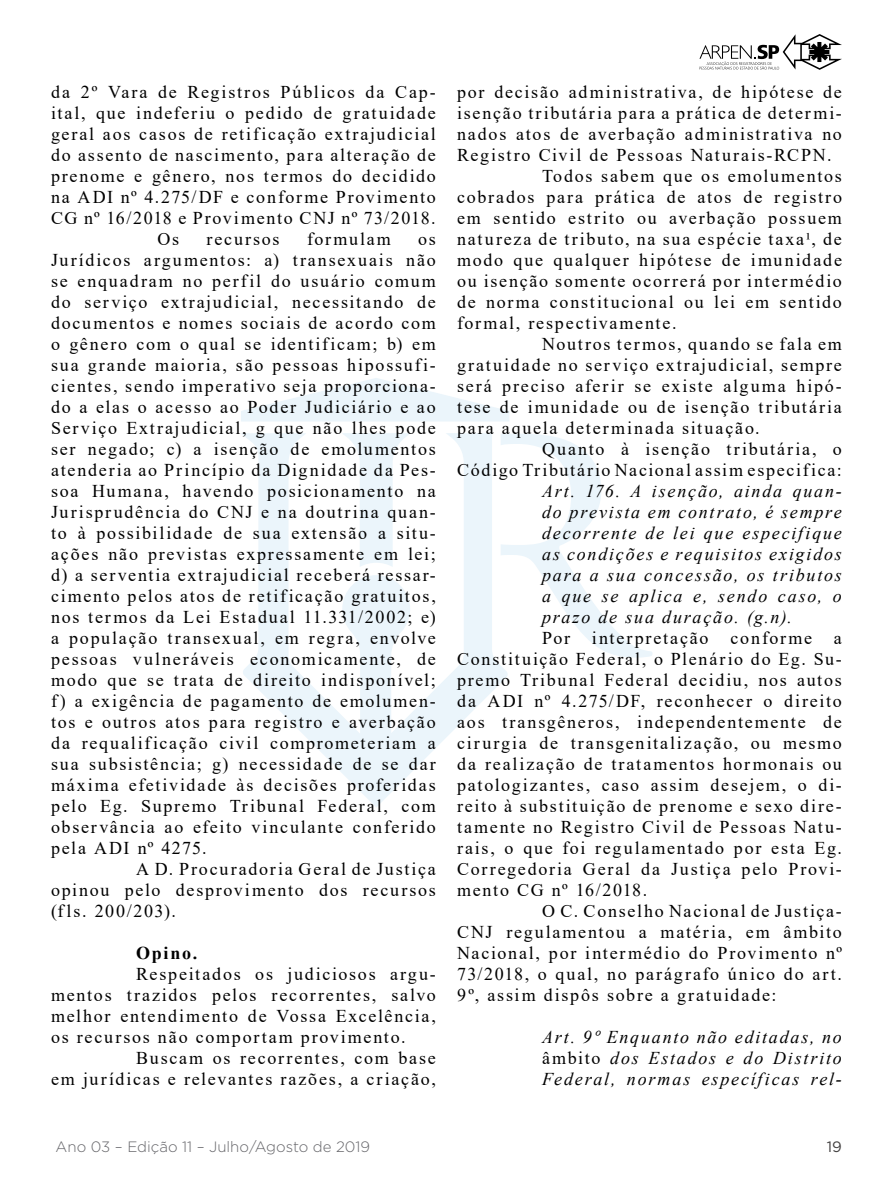
<style>
.page{position:relative;width:893px;height:1191px;background:#fff}
.page>*{position:absolute;margin:0;border:0;box-sizing:border-box;transform-origin:0 0}
.t1{font:18px "Times New Roman";letter-spacing:.1em;color:#000}
.t2{font:italic 18px/21px "Times New Roman";letter-spacing:.1em;color:#000;text-align:justify}
.t3{font:18px "Times New Roman";letter-spacing:.075em;color:#000}
.t4{font:700 18px "Times New Roman";letter-spacing:.095em;color:#000}
.t5{font:300 15px "Gotham";color:#656569}
.t6{font:15px "Gotham";color:#434141}
.s1{font-style:normal}
</style>
<div class="page">
<svg style="left:241px;top:378px;width:268px;height:43px"></svg>
<svg style="left:241px;top:433px;width:267px;height:374px"></svg>
<svg style="left:342px;top:433px;width:69px;height:134px"></svg>
<svg style="left:501px;top:434px;width:152px;height:223px"></svg>
<svg style="left:699px;top:34px;width:143px;height:36px"></svg>
<p class="t1" style="left:51px;top:79px;width:386px">da 2º Vara de Registros Públicos da Cap-</p>
<p class="t1" style="left:51px;top:100px;width:386px">ital, que indeferiu o pedido de gratuidade</p>
<p class="t1" style="left:51px;top:121px;width:386px">geral aos casos de retificação extrajudicial</p>
<p class="t1" style="left:51px;top:142px;width:386px">do assento de nascimento, para alteração de</p>
<p class="t1" style="left:51px;top:163px;width:386px">prenome e gênero, nos termos do decidido</p>
<p class="t1" style="left:51px;top:184px;width:386px">na ADI nº 4.275/DF e conforme Provimento</p>
<p class="t1" style="left:51px;top:205px;width:386px">CG nº 16/2018 e Provimento CNJ nº 73/2018.</p>
<p class="t1" style="left:157px;top:226px;width:23px">Os</p>
<p class="t1" style="left:207px;top:226px;width:74px">recursos</p>
<p class="t1" style="left:307px;top:226px;width:85px">formulam</p>
<p class="t1" style="left:418px;top:226px;width:19px">os</p>
<p class="t1" style="left:51px;top:247px;width:386px">Jurídicos argumentos: a) transexuais não</p>
<p class="t1" style="left:51px;top:268px;width:386px">se enquadram no perfil do usuário comum</p>
<p class="t1" style="left:51px;top:289px;width:386px">do serviço extrajudicial, necessitando de</p>
<p class="t1" style="left:51px;top:310px;width:386px">documentos e nomes sociais de acordo com</p>
<p class="t1" style="left:51px;top:331px;width:386px">o gênero com o qual se identificam; b) em</p>
<p class="t1" style="left:51px;top:352px;width:386px">sua grande maioria, são pessoas hipossufi-</p>
<p class="t1" style="left:51px;top:373px;width:386px">cientes, sendo imperativo seja proporciona-</p>
<p class="t1" style="left:51px;top:394px;width:386px">do a elas o acesso ao Poder Judiciário e ao</p>
<p class="t1" style="left:51px;top:415px;width:386px">Serviço Extrajudicial, g que não lhes pode</p>
<p class="t1" style="left:51px;top:436px;width:386px">ser negado; c) a isenção de emolumentos</p>
<p class="t1" style="left:51px;top:457px;width:386px">atenderia ao Princípio da Dignidade da Pes-</p>
<p class="t1" style="left:51px;top:478px;width:386px">soa Humana, havendo posicionamento na</p>
<p class="t1" style="left:51px;top:499px;width:386px">Jurisprudência do CNJ e na doutrina quan-</p>
<p class="t1" style="left:51px;top:520px;width:386px">to à possibilidade de sua extensão a situ-</p>
<p class="t1" style="left:51px;top:541px;width:386px">ações não previstas expressamente em lei;</p>
<p class="t1" style="left:51px;top:562px;width:386px">d) a serventia extrajudicial receberá ressar-</p>
<p class="t1" style="left:51px;top:583px;width:386px">cimento pelos atos de retificação gratuitos,</p>
<p class="t1" style="left:51px;top:604px;width:386px">nos termos da Lei Estadual 11.331/2002; e)</p>
<p class="t1" style="left:51px;top:625px;width:386px">a população transexual, em regra, envolve</p>
<p class="t1" style="left:51px;top:646px;width:386px">pessoas vulneráveis economicamente, de</p>
<p class="t1" style="left:51px;top:667px;width:386px">modo que se trata de direito indisponível;</p>
<p class="t1" style="left:51px;top:688px;width:386px">f) a exigência de pagamento de emolumen-</p>
<p class="t1" style="left:51px;top:709px;width:386px">tos e outros atos para registro e averbação</p>
<p class="t1" style="left:51px;top:730px;width:386px">da requalificação civil comprometeriam a</p>
<p class="t1" style="left:51px;top:751px;width:386px">sua subsistência; g) necessidade de se dar</p>
<p class="t1" style="left:51px;top:772px;width:386px">máxima efetividade às decisões proferidas</p>
<p class="t1" style="left:51px;top:793px;width:386px">pelo Eg. Supremo Tribunal Federal, com</p>
<p class="t1" style="left:51px;top:814px;width:386px">observância ao efeito vinculante conferido</p>
<p class="t3" style="left:51px;top:835px;width:157px">pela ADI nº 4275.</p>
<p class="t1" style="left:136px;top:856px;width:301px">A D. Procuradoria Geral de Justiça</p>
<p class="t1" style="left:51px;top:877px;width:386px">opinou pelo desprovimento dos recursos</p>
<p class="t1" style="left:51px;top:898px;width:126px">(fls. 200/203).</p>
<p class="t4" style="left:136px;top:940px;width:63px">Opino.</p>
<p class="t1" style="left:136px;top:961px;width:301px">Respeitados os judiciosos argu-</p>
<p class="t1" style="left:51px;top:982px;width:386px">mentos trazidos pelos recorrentes, salvo</p>
<p class="t1" style="left:51px;top:1003px;width:386px">melhor entendimento de Vossa Excelência,</p>
<p class="t1" style="left:51px;top:1024px;width:356px">os recursos não comportam provimento.</p>
<p class="t1" style="left:136px;top:1045px;width:301px">Buscam os recorrentes, com base</p>
<p class="t1" style="left:51px;top:1066px;width:386px">em jurídicas e relevantes razões, a criação,</p>
<p class="t1" style="left:457px;top:79px;width:386px">por decisão administrativa, de hipótese de</p>
<p class="t1" style="left:457px;top:100px;width:386px">isenção tributária para a prática de determi-</p>
<p class="t1" style="left:457px;top:121px;width:386px">nados atos de averbação administrativa no</p>
<p class="t1" style="left:457px;top:142px;width:376px">Registro Civil de Pessoas Naturais-RCPN.</p>
<p class="t1" style="left:542px;top:163px;width:301px">Todos sabem que os emolumentos</p>
<p class="t1" style="left:457px;top:184px;width:386px">cobrados para prática de atos de registro</p>
<p class="t1" style="left:457px;top:205px;width:386px">em sentido estrito ou averbação possuem</p>
<p class="t1" style="left:457px;top:226px;width:386px">natureza de tributo, na sua espécie taxa¹, de</p>
<p class="t1" style="left:457px;top:247px;width:386px">modo que qualquer hipótese de imunidade</p>
<p class="t1" style="left:457px;top:268px;width:386px">ou isenção somente ocorrerá por intermédio</p>
<p class="t1" style="left:457px;top:289px;width:386px">de norma constitucional ou lei em sentido</p>
<p class="t1" style="left:457px;top:310px;width:221px">formal, respectivamente.</p>
<p class="t1" style="left:542px;top:331px;width:301px">Noutros termos, quando se fala em</p>
<p class="t1" style="left:457px;top:352px;width:386px">gratuidade no serviço extrajudicial, sempre</p>
<p class="t1" style="left:457px;top:373px;width:386px">será preciso aferir se existe alguma hipó-</p>
<p class="t1" style="left:457px;top:394px;width:386px">tese de imunidade ou de isenção tributária</p>
<p class="t1" style="left:457px;top:415px;width:304px">para aquela determinada situação.</p>
<p class="t1" style="left:542px;top:436px;width:301px">Quanto à isenção tributária, o</p>
<p class="t1" style="left:457px;top:457px;width:386px">Código Tributário Nacional assim especifica:</p>
<p class="t2" style="left:542px;top:480px;width:301px">Art. 176. A isenção, ainda quan&shy;do prevista em contrato, é sempre decorrente de lei que especifique as condições e requisitos exigidos para a sua concessão, os tributos a que se aplica e, sendo caso, o prazo de sua duração. (g.n).</p>
<p class="t1" style="left:542px;top:625px;width:301px">Por interpretação conforme a</p>
<p class="t1" style="left:457px;top:646px;width:386px">Constituição Federal, o Plenário do Eg. Su-</p>
<p class="t1" style="left:457px;top:667px;width:386px">premo Tribunal Federal decidiu, nos autos</p>
<p class="t1" style="left:457px;top:688px;width:386px">da ADI nº 4.275/DF, reconhecer o direito</p>
<p class="t1" style="left:457px;top:709px;width:386px">aos transgêneros, independentemente de</p>
<p class="t1" style="left:457px;top:730px;width:386px">cirurgia de transgenitalização, ou mesmo</p>
<p class="t1" style="left:457px;top:751px;width:386px">da realização de tratamentos hormonais ou</p>
<p class="t1" style="left:457px;top:772px;width:386px">patologizantes, caso assim desejem, o di-</p>
<p class="t1" style="left:457px;top:793px;width:386px">reito à substituição de prenome e sexo dire-</p>
<p class="t1" style="left:457px;top:814px;width:386px">tamente no Registro Civil de Pessoas Natu-</p>
<p class="t1" style="left:457px;top:835px;width:386px">rais, o que foi regulamentado por esta Eg.</p>
<p class="t1" style="left:457px;top:856px;width:386px">Corregedoria Geral da Justiça pelo Provi-</p>
<p class="t1" style="left:457px;top:877px;width:192px">mento CG nº 16/2018.</p>
<p class="t1" style="left:542px;top:898px;width:301px">O C. Conselho Nacional de Justiça-</p>
<p class="t1" style="left:457px;top:919px;width:386px">CNJ regulamentou a matéria, em âmbito</p>
<p class="t1" style="left:457px;top:940px;width:386px">Nacional, por intermédio do Provimento nº</p>
<p class="t1" style="left:457px;top:961px;width:386px">73/2018, o qual, no parágrafo único do art.</p>
<p class="t1" style="left:457px;top:982px;width:321px">9º, assim dispôs sobre a gratuidade:</p>
<p class="t2" style="left:542px;top:1026px;width:301px">Art. 9º Enquanto não editadas, no <span class="s1">âmbito</span> dos Estados e do Distrito Federal, normas específicas rel-</p>
<p class="t5" style="left:56px;top:1137px;width:316px">Ano 03 – Edição 11 – Julho/Agosto de 2019</p>
<p class="t6" style="left:827px;top:1137px;width:17px">19</p>
</div>
